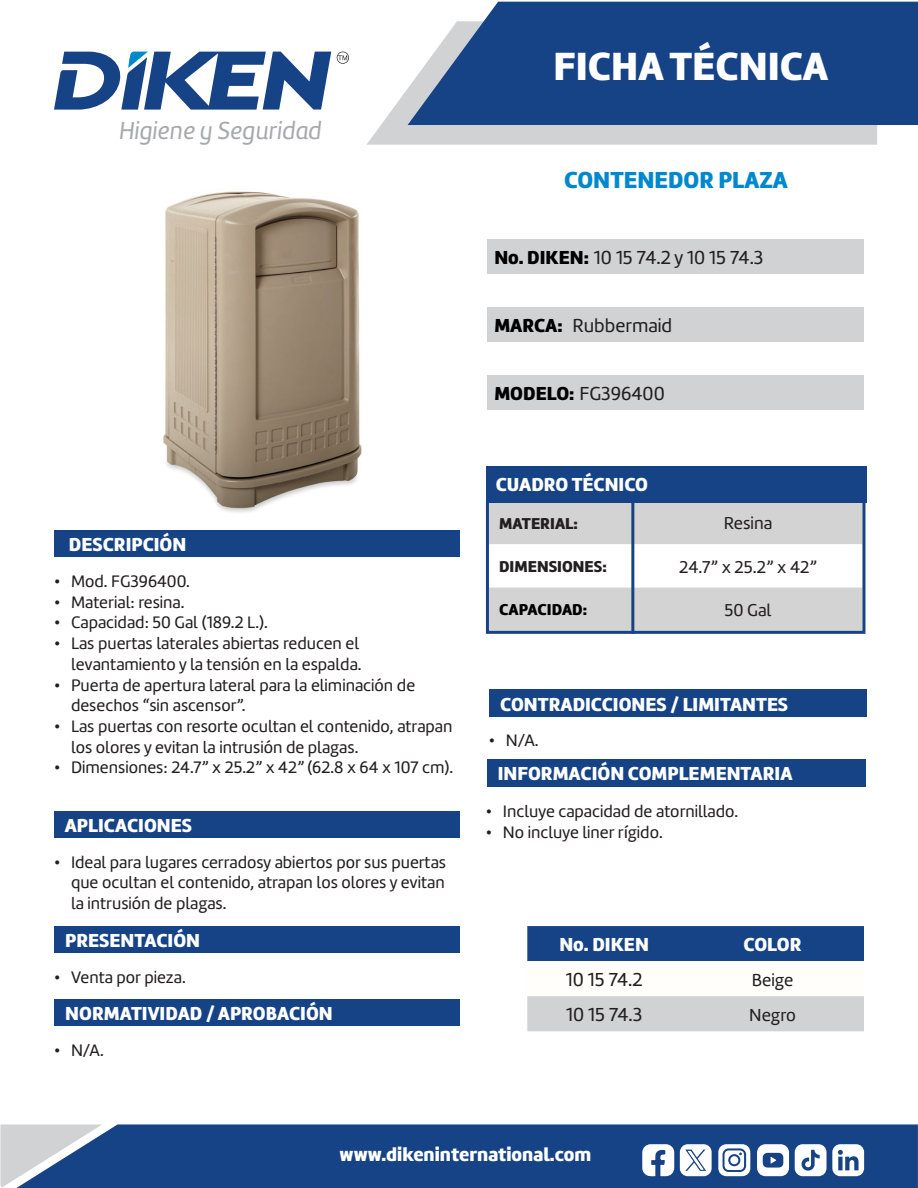
<style>
.page{position:relative;width:918px;height:1188px;background:#fff}
.page>*{position:absolute;margin:0;border:0;box-sizing:border-box;transform-origin:0 0}
.t1{font:40.8px "Amelia Basic Black";color:#fff}
.t2{font:25.5px "Amelia Basic Italic";color:#a8a9ad}
.t3{font:24px "Amelia Basic Black";color:#0088ce}
.t4{font:19.5px "Amelia Basic Black";color:#fff}
.t5{font:19.5px "Amelia Basic";color:#231f20}
.t6{font:18px "Amelia Basic";color:#231f20}
.t7{font:17.85px "Amelia Basic";color:#231f20}
.t8{font:17.25px/20.7px "Amelia Basic";color:#231f20}
.t9{font:16.35px "Amelia Basic Black";color:#231f20}
.t10{font:16.35px "Amelia Basic Black";color:#000}
.s1{font-family:"Amelia Basic Black";color:#000}
</style>
<div class="page">
<div style="left:102px;top:1124px;width:816px;height:64px;background:#164386"></div>
<svg style="left:0;top:1124px;width:102px;height:64px;background:#95a6be"></svg>
<svg style="left:367px;top:88px;width:510px;height:57px;background:#d5d6d8"></svg>
<svg style="left:408px;top:2px;width:510px;height:123px;background:#2b5490"></svg>
<svg style="left:54px;top:51px;width:277px;height:59px"></svg>
<svg style="left:337px;top:52px;width:12px;height:12px"></svg>
<svg style="left:680px;top:1144px;width:32px;height:32px"></svg>
<svg style="left:642px;top:1144px;width:32px;height:32px"></svg>
<svg style="left:718px;top:1144px;width:32px;height:32px"></svg>
<div style="left:730px;top:1156px;width:8px;height:8px;background:#fff;border-radius:50%"></div>
<svg style="left:757px;top:1144px;width:32px;height:32px"></svg>
<svg style="left:795px;top:1144px;width:69px;height:32px"></svg>
<div style="left:487px;top:240px;width:376px;height:34px;background:#d1d2d4"></div>
<div style="left:487px;top:308px;width:376px;height:34px;background:#d1d2d4"></div>
<div style="left:487px;top:376px;width:376px;height:34px;background:#d1d2d4"></div>
<div style="left:54px;top:811px;width:405px;height:27px;background:#164386"></div>
<div style="left:54px;top:926px;width:405px;height:27px;background:#164386"></div>
<div style="left:54px;top:530px;width:405px;height:27px;background:#164386"></div>
<div style="left:54px;top:1000px;width:405px;height:26px;background:#164386"></div>
<div style="left:489px;top:690px;width:378px;height:27px;background:#164386"></div>
<div style="left:487px;top:759px;width:378px;height:28px;background:#164386"></div>
<svg style="left:490px;top:503px;width:371px;height:127px"></svg>
<div style="left:486px;top:498px;width:379px;height:136px;border:3px solid #164386"></div>
<hr style="left:631px;top:494px;width:3px;height:140px;background:#164386">
<svg style="left:527px;top:926px;width:337px;height:105px"></svg>
<div style="left:486px;top:466px;width:381px;height:37px;background:#164386"></div>
<img style="left:163px;top:191px;width:199px;height:322px">
<h2 class="t2" style="left:119px;top:116px;width:204px">Higiene y Seguridad</h2>
<p class="t4" style="left:69px;top:533px;width:119px">DESCRIPCIÓN</p>
<p class="t8" style="left:54px;top:571px;width:138px">• Mod. FG396400.</p>
<p class="t8" style="left:54px;top:592px;width:132px">• Material: resina.</p>
<p class="t8" style="left:54px;top:612px;width:215px">• Capacidad: 50 Gal (189.2 L.).</p>
<p class="t8" style="left:54px;top:633px;width:309px;text-align:right">• Las puertas laterales abiertas reducen el levantamiento y la tensión en la espalda.</p>
<p class="t8" style="left:71px;top:675px;width:346px;text-indent:-17px">• Puerta de apertura lateral para la eliminación de desechos “sin ascensor”.</p>
<p class="t8" style="left:71px;top:716px;width:383px;text-indent:-17px">• Las puertas con resorte ocultan el contenido, atrapan los olores y evitan la intrusión de plagas.</p>
<p class="t8" style="left:54px;top:757px;width:401px">• Dimensiones: 24.7” x 25.2” x 42” (62.8 x 64 x 107 cm).</p>
<p class="t4" style="left:65px;top:813px;width:129px">APLICACIONES</p>
<p class="t8" style="left:71px;top:852px;width:377px;text-align:justify;text-indent:-17px">• Ideal para lugares cerradosy abiertos por sus puertas que ocultan el contenido, atrapan los olores y evitan la intrusión de plagas.</p>
<p class="t4" style="left:65px;top:928px;width:136px">PRESENTACIÓN</p>
<p class="t8" style="left:54px;top:967px;width:133px">• Venta por pieza.</p>
<p class="t4" style="left:65px;top:1002px;width:269px">NORMATIVIDAD / APROBACIÓN</p>
<p class="t8" style="left:54px;top:1040px;width:51px">• N/A.</p>
<h1 class="t1" style="left:553px;top:41px;width:276px">FICHA TÉCNICA</h1>
<p class="t3" style="left:564px;top:166px;width:225px">CONTENEDOR PLAZA</p>
<p class="t5" style="left:494px;top:246px;width:271px"><span class="s1">No. DIKEN:</span> 10 15 74.2 y 10 15 74.3</p>
<p class="t5" style="left:494px;top:314px;width:179px"><span class="s1">MARCA:</span> Rubbermaid</p>
<p class="t5" style="left:494px;top:382px;width:172px"><span class="s1">MODELO:</span> FG396400</p>
<p class="t4" style="left:496px;top:473px;width:154px">CUADRO TÉCNICO</p>
<p class="t9" style="left:499px;top:514px;width:80px">MATERIAL:</p>
<p class="t7" style="left:724px;top:513px;width:50px">Resina</p>
<p class="t9" style="left:499px;top:557px;width:109px">DIMENSIONES:</p>
<p class="t7" style="left:679px;top:556px;width:139px">24.7” x 25.2” x 42”</p>
<p class="t10" style="left:499px;top:600px;width:90px">CAPACIDAD:</p>
<p class="t7" style="left:724px;top:600px;width:49px">50 Gal</p>
<p class="t4" style="left:500px;top:692px;width:289px">CONTRADICCIONES / LIMITANTES</p>
<p class="t8" style="left:489px;top:730px;width:51px">• N/A.</p>
<p class="t4" style="left:498px;top:762px;width:296px">INFORMACIÓN COMPLEMENTARIA</p>
<p class="t8" style="left:486px;top:801px;width:254px">• Incluye capacidad de atornillado.</p>
<p class="t8" style="left:486px;top:822px;width:178px">• No incluye liner rígido.</p>
<p class="t4" style="left:560px;top:933px;width:91px">No. DIKEN</p>
<p class="t4" style="left:744px;top:933px;width:59px">COLOR</p>
<p class="t5" style="left:566px;top:968px;width:78px">10 15 74.2</p>
<p class="t6" style="left:752px;top:969px;width:43px">Beige</p>
<p class="t5" style="left:566px;top:1003px;width:78px">10 15 74.3</p>
<p class="t6" style="left:749px;top:1004px;width:48px">Negro</p>
<p class="t4" style="left:340px;top:1143px;width:253px">www.dikeninternational.com</p>
</div>
